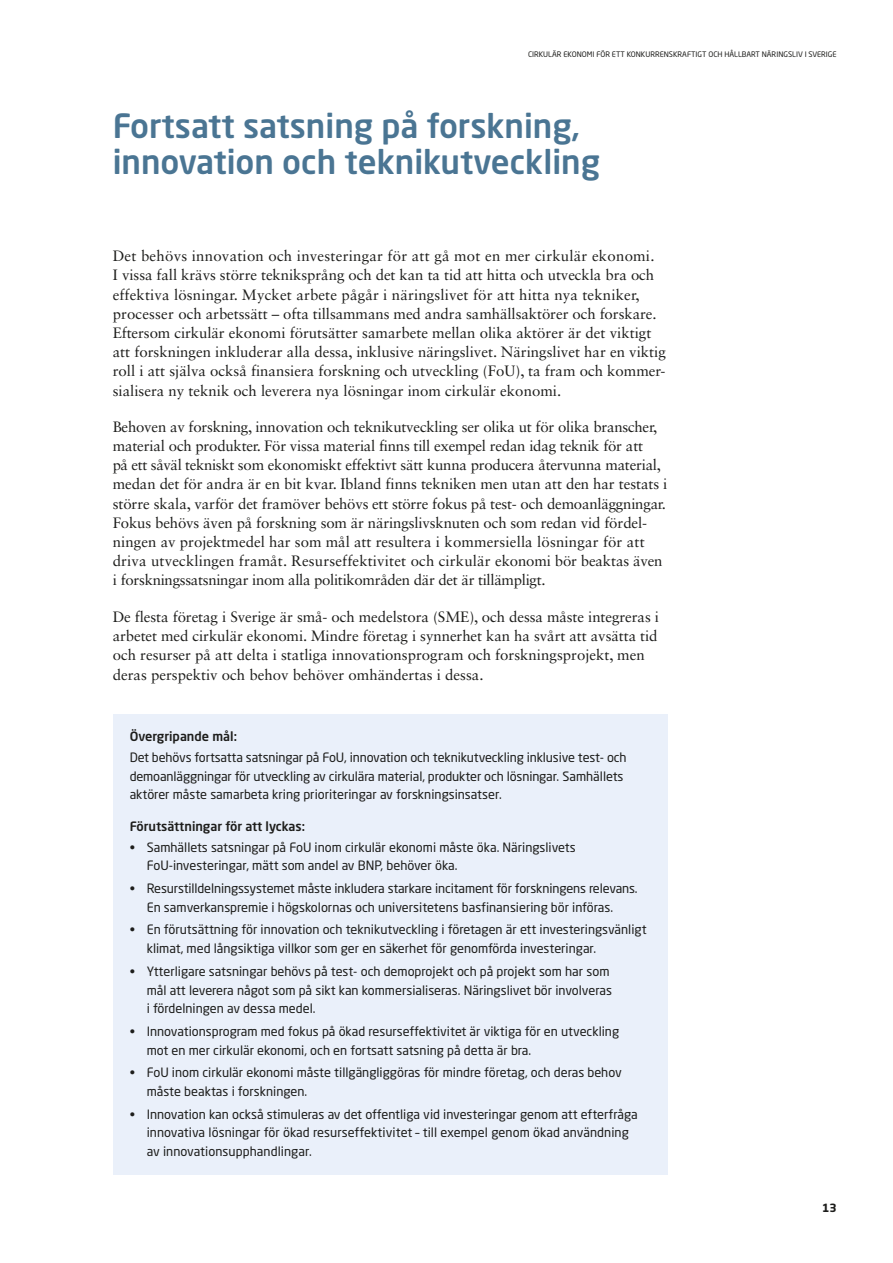
<style>
.page{position:relative;width:893px;height:1263px;background:#fff}
.page>*{position:absolute;margin:0;border:0;box-sizing:border-box;transform-origin:0 0}
.t1{font:500 33px/36px "Neo Sans Pro";color:#4a7593}
.t2{font:15px/19.2px "Sabon LT Std";letter-spacing:-.005em;color:#1d1d1b}
.t3{font:12.75px/18.6px "Neo Sans Pro";color:#1d1d1b}
.t4{font:500 12.75px "Neo Sans Pro";color:#1d1d1b}
.t5{font:700 11.25px "Neo Sans Pro";color:#1d1d1b}
.t6{font:7.5px "Neo Sans Pro";color:#1d1d1b}
</style>
<div class="page">
<div style="left:113px;top:714px;width:555px;height:461px;background:#eaf0fa"></div>
<p class="t6" style="left:528px;top:49px;width:310px">CIRKULÄR EKONOMI FÖR ETT KONKURRENSKRAFTIGT OCH HÅLLBART NÄRINGSLIV I SVERIGE</p>
<h1 class="t1" style="left:113px;top:107px;width:489px">Fortsatt satsning på forskning, innovation och teknikutveckling</h1>
<p class="t2" style="left:113px;top:246px;width:555px">Det behövs innovation och investeringar för att gå mot en mer cirkulär ekonomi.<br>I vissa fall krävs större tekniksprång och det kan ta tid att hitta och utveckla bra och effektiva lösningar. Mycket arbete pågår i näringslivet för att hitta nya tekniker, processer och arbetssätt – ofta tillsammans med andra samhällsaktörer och forskare.<br>Eftersom cirkulär ekonomi förutsätter samarbete mellan olika aktörer är det viktigt att forskningen inkluderar alla dessa, inklusive näringslivet. Näringslivet har en viktig roll i att själva också finansiera forskning och utveckling (FoU), ta fram och kommer&shy;sialisera ny teknik och leverera nya lösningar inom cirkulär ekonomi.</p>
<p class="t2" style="left:113px;top:417px;width:556px">Behoven av forskning, innovation och teknikutveckling ser olika ut för olika branscher, material och produkter. För vissa material finns till exempel redan idag teknik för att<br>på ett såväl tekniskt som ekonomiskt effektivt sätt kunna producera återvunna material, medan det för andra är en bit kvar. Ibland finns tekniken men utan att den har testats i större skala, varför det framöver behövs ett större fokus på test- och demoanläggningar.<br>Fokus behövs även på forskning som är näringslivsknuten och som redan vid fördel&shy;ningen av projektmedel har som mål att resultera i kommersiella lösningar för att driva utvecklingen framåt. Resurseffektivitet och cirkulär ekonomi bör beaktas även i forskningssatsningar inom alla politikområden där det är tillämpligt.</p>
<p class="t2" style="left:113px;top:607px;width:548px">De flesta företag i Sverige är små- och medelstora (SME), och dessa måste integreras i arbetet med cirkulär ekonomi. Mindre företag i synnerhet kan ha svårt att avsätta tid och resurser på att delta i statliga innovationsprogram och forskningsprojekt, men deras perspektiv och behov behöver omhändertas i dessa.</p>
<p class="t4" style="left:130px;top:728px;width:109px">Övergripande mål:</p>
<p class="t3" style="left:130px;top:748px;width:498px">Det behövs fortsatta satsningar på FoU, innovation och teknikutveckling inklusive test- och demoanläggningar för utveckling av cirkulära material, produkter och lösningar. Samhällets aktörer måste samarbeta kring prioriteringar av forskningsinsatser.</p>
<p class="t4" style="left:130px;top:818px;width:177px">Förutsättningar för att lyckas:</p>
<p class="t3" style="left:147px;top:837px;width:430px;text-indent:-17px">• Samhällets satsningar på FoU inom cirkulär ekonomi måste öka. Näringslivets<br>FoU-investeringar, mätt som andel av BNP, behöver öka.</p>
<p class="t3" style="left:130px;top:879px;width:508px;text-align:center">• Resurstilldelningssystemet måste inkludera starkare incitament för forskningens relevans.<br>En samverkanspremie i högskolornas och universitetens basfinansiering bör införas.</p>
<p class="t3" style="left:147px;top:920px;width:501px;text-indent:-17px">• En förutsättning för innovation och teknikutveckling i företagen är ett investeringsvänligt klimat, med långsiktiga villkor som ger en säkerhet för genomförda investeringar.</p>
<p class="t3" style="left:147px;top:962px;width:467px;text-indent:-17px">• Ytterligare satsningar behövs på test- och demoprojekt och på projekt som har som mål att leverera något som på sikt kan kommersialiseras. Näringslivet bör involveras i fördelningen av dessa medel.</p>
<p class="t3" style="left:147px;top:1022px;width:474px;text-indent:-17px">• Innovationsprogram med fokus på ökad resurseffektivitet är viktiga för en utveckling mot en mer cirkulär ekonomi, och en fortsatt satsning på detta är bra.</p>
<p class="t3" style="left:147px;top:1063px;width:477px;text-indent:-17px">• FoU inom cirkulär ekonomi måste tillgängliggöras för mindre företag, och deras behov måste beaktas i forskningen.</p>
<p class="t3" style="left:147px;top:1105px;width:493px;text-indent:-17px">• Innovation kan också stimuleras av det offentliga vid investeringar genom att efterfråga innovativa lösningar för ökad resurseffektivitet – till exempel genom ökad användning av innovationsupphandlingar.</p>
<p class="t5" style="left:822px;top:1200px;width:16px">13</p>
</div>
